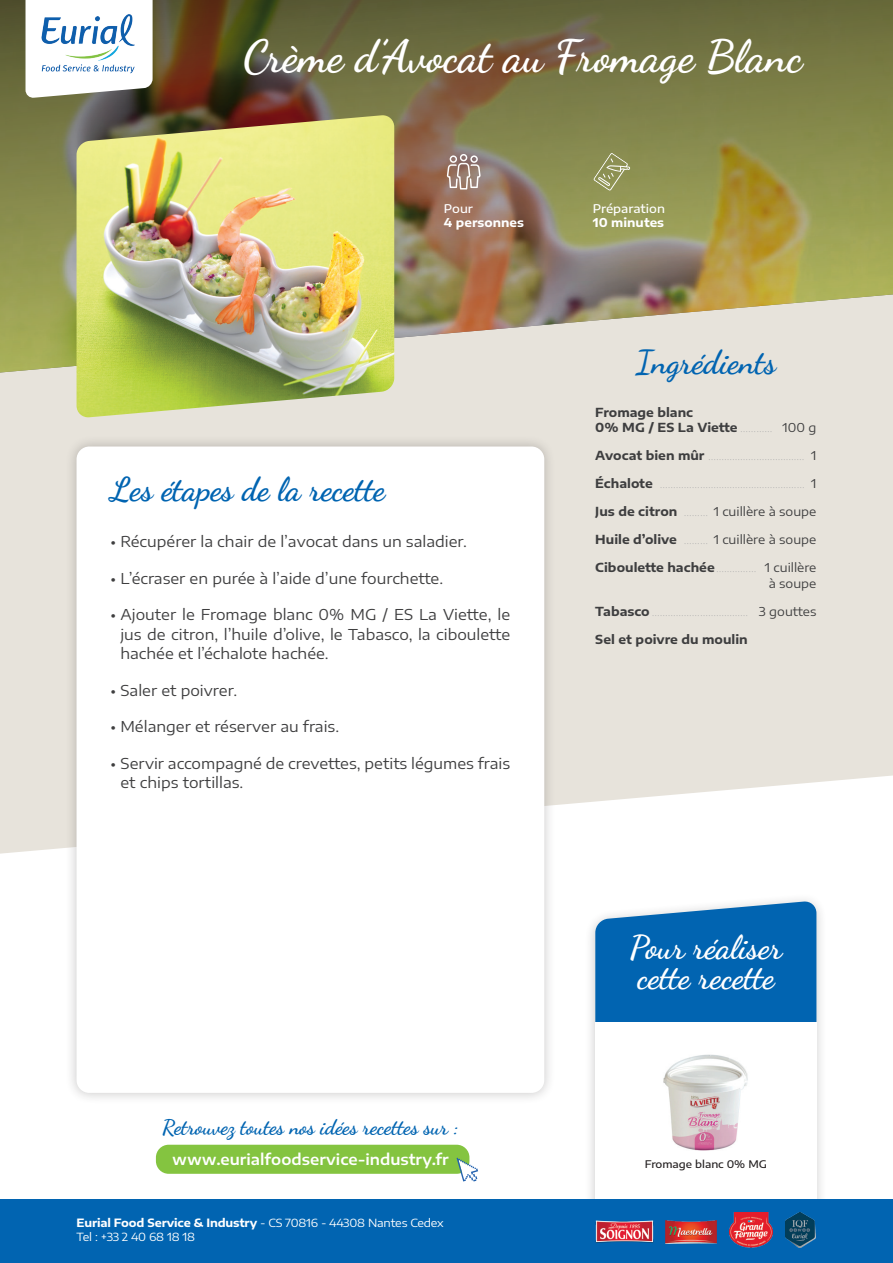
<style>
.page{position:relative;width:893px;height:1263px;background:#fff}
.page>*{position:absolute;margin:0;border:0;box-sizing:border-box;transform-origin:0 0}
.t1{font:700 45px "Dancing Script";color:#fff}
.t2{font:700 33px "Dancing Script";color:#0164b1}
.t3{font:700 33px/30px "Dancing Script";color:#fff}
.t4{font:700 21px "Dancing Script";color:#0164b1}
.t5{font:15px/19.5px "Encode Sans Expanded";color:#3e3e3f;text-align:justify}
.t6{font:600 15px "Encode Sans Expanded";color:#fff}
.t7{font:700 12.3px/15.3px "Encode Sans Expanded";color:#3e3e3f}
.t8{font:12.3px "Encode Sans Expanded";color:#3e3e3f}
.t9{font:100 12.3px "Encode Sans Expanded";color:#939598}
.t10{font:700 12px "Encode Sans Expanded";color:#fff}
.t11{font:500 12px "Encode Sans Expanded";color:#fff}
.t12{font:11.25px/13.5px "Encode Sans Expanded";letter-spacing:-.015em;color:#fff}
.t13{font:500 10.5px "Encode Sans Expanded";color:#231f20}
.s1{font-weight:700}
.s2{font-weight:100;color:#939598}
.s3{font-weight:400}
.s4{font-weight:700;color:#3e3e3f}
.s5{font-weight:400;color:#3e3e3f}
</style>
<div class="page">
<svg style="left:590px;top:899px;width:231px;height:300px;fill:#f0f0f0"></svg>
<svg style="left:595px;top:900px;width:221px;height:122px;background:#1670b7"></svg>
<div style="left:595px;top:1022px;width:221px;height:208px;background:#fff"></div>
<svg style="left:0;top:374px;width:893px;height:480px;background:#e9e5de"></svg>
<img style="left:0;top:0;width:893px;height:374px">
<div style="left:65px;top:435px;width:491px;height:669px;background:#231f20;opacity:.25"></div>
<div style="left:77px;top:446px;width:467px;height:647px;background:#fff;border-radius:13px"></div>
<div style="left:0;top:1199px;width:893px;height:64px;background:#0164b1"></div>
<img style="left:77px;top:115px;width:317px;height:303px">
<svg style="left:26px;top:0;width:127px;height:98px"></svg>
<img style="left:40px;top:13px;width:97px;height:61px">
<svg style="left:593px;top:153px;width:38px;height:38px"></svg>
<svg style="left:447px;top:154px;width:34px;height:36px"></svg>
<img style="left:590px;top:1197px;width:64px;height:46px">
<img style="left:666px;top:1220px;width:50px;height:23px">
<img style="left:730px;top:1212px;width:42px;height:35px">
<img style="left:785px;top:1212px;width:30px;height:35px">
<div style="left:156px;top:1145px;width:313px;height:29px;background:#84c440;border-radius:13px"></div>
<svg style="left:457px;top:1158px;width:21px;height:23px"></svg>
<img style="left:663px;top:1054px;width:85px;height:97px">
<h1 class="t1" style="left:243px;top:28px;width:561px">Crème d’Avocat au Fromage Blanc</h1>
<p class="t11" style="left:444px;top:200px;width:31px">Pour</p>
<p class="t10" style="left:444px;top:213px;width:81px">4 personnes</p>
<h2 class="t2" style="left:111px;top:469px;width:276px">Les étapes de la recette</h2>
<p class="t5" style="left:111px;top:531px;width:358px">• Récupérer la chair de l’avocat dans un saladier.</p>
<p class="t5" style="left:111px;top:567px;width:334px">• L’écraser en purée à l’aide d’une fourchette.</p>
<p class="t5" style="left:120px;top:604px;width:391px;text-indent:-10px">• Ajouter le Fromage blanc 0% MG / ES La Viette, le jus de citron, l’huile d’olive, le Tabasco, la ciboulette hachée et l’échalote hachée.</p>
<p class="t5" style="left:111px;top:679px;width:128px">• Saler et poivrer.</p>
<p class="t5" style="left:111px;top:716px;width:230px">• Mélanger et réserver au frais.</p>
<p class="t5" style="left:120px;top:752px;width:391px;text-indent:-10px">• Servir accompagné de crevettes, petits légumes frais et chips tortillas.</p>
<h3 class="t4" style="left:162px;top:1114px;width:298px">Retrouvez toutes nos idées recettes sur :</h3>
<p class="t6" style="left:172px;top:1148px;width:278px">www.eurialfoodservice-industry.fr</p>
<p class="t12" style="left:77px;top:1215px;width:369px"><span class="s1">Eurial Food Service &amp; Industry</span> - CS 70816 - 44308 Nantes Cedex<br>Tel : +33 2 40 68 18 18</p>
<p class="t11" style="left:593px;top:200px;width:74px">Préparation</p>
<p class="t10" style="left:593px;top:213px;width:73px">10 minutes</p>
<h2 class="t2" style="left:636px;top:341px;width:142px">Ingrédients</h2>
<p class="t7" style="left:595px;top:403px;width:223px">Fromage blanc<br>0% MG / ES La Viette <span class="s2">…………</span> <span class="s3">100 g</span></p>
<p class="t7" style="left:595px;top:447px;width:223px">Avocat bien mûr <span class="s2">………………………………</span> <span class="s3">1</span></p>
<p class="t9" style="left:595px;top:475px;width:223px"><span class="s4">Échalote</span> ……………………………………………… <span class="s5">1</span></p>
<p class="t8" style="left:595px;top:503px;width:223px"><span class="s1">Jus de citron</span> <span class="s2">………</span> 1 cuillère à soupe</p>
<p class="t8" style="left:595px;top:531px;width:223px"><span class="s1">Huile d’olive</span> <span class="s2">………</span> 1 cuillère à soupe</p>
<p class="t7" style="left:595px;top:559px;width:223px;text-align:right">Ciboulette hachée<span class="s2">……………</span> <span class="s3">1 cuillère à soupe</span></p>
<p class="t9" style="left:595px;top:602px;width:223px"><span class="s4">Tabasco</span> ……………………………… <span class="s5">3 gouttes</span></p>
<p class="t7" style="left:595px;top:630px;width:154px">Sel et poivre du moulin</p>
<h2 class="t3" style="left:630px;top:932px;width:154px">Pour réaliser cette recette</h2>
<p class="t13" style="left:645px;top:1157px;width:124px">Fromage blanc 0% MG</p>
</div>
